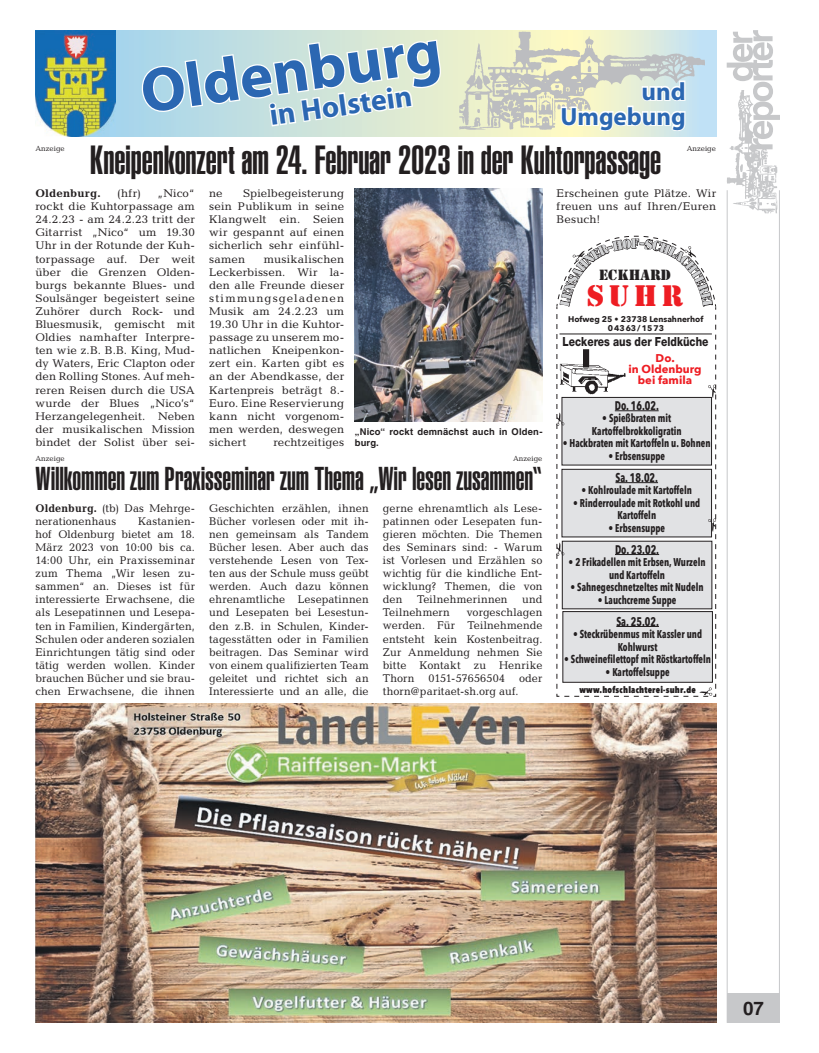
<style>
.page{position:relative;width:819px;height:1053px;background:#fff}
.page>*{position:absolute;margin:0;border:0;box-sizing:border-box;transform-origin:0 0}
.t1{font:700 62.5px "Myriad Pro";color:#2b67b2}
.t2{font:40px "Helvetica LT Std Ultra Comp";letter-spacing:-.005em;color:#231f20}
.t3{font:32.5px "Helvetica LT Std Ultra Comp";letter-spacing:-.005em;color:#231f20}
.t4{font:700 30px "Myriad Pro";color:#2b67b2}
.t5{font:27.62px "Stencil Std";color:#ee1d23}
.t6{font:700 25px/25px "Myriad Pro";color:#2b67b2;text-align:right}
.t7{font:700 18.75px "Helvetica LT Std";color:#231f20}
.t8{font:13.88px "Stencil Std";color:#231f20}
.t9{font:800 12.62px "Helvetica Neue";color:#231f20;scale:.82 1}
.t10{font:700 12.5px "Avenir Next Condensed";color:#231f20;scale:.85 1}
.t11{font:12.25px "Stencil Std";color:#d1d2d4}
.t12{font:11.25px/13.1px "Candida Std";letter-spacing:.015em;color:#231f20;text-align:justify}
.t13{font:700 11.25px/12.5px "Avenir Next Condensed";color:#231f20;text-align:center;scale:.85 1}
.t14{font:700 11.25px/11.2px "Avenir Next";color:#ee1d23;text-align:center}
.t15{font:700 11.25px "Candida Std";letter-spacing:.01em;color:#231f20}
.t16{font:700 9.38px/11.2px "Helvetica LT Std";letter-spacing:.015em;color:#231f20}
.t17{font:800 9px "Avenir Next Condensed";letter-spacing:.025em;color:#231f20}
.t18{font:700 8.25px/9.2px "Avenir Next";color:#231f20;text-align:center}
.t19{font:7.5px "Candida Std";color:#231f20}
.s1{font-weight:700}
</style>
<div class="page">
<div style="left:726px;top:993px;width:53px;height:29px;background:#c7c8ca"></div>
<hr style="left:778px;top:190px;width:1px;height:832px;background:#c7c8ca">
<hr style="left:726px;top:190px;width:1px;height:832px;background:#c7c8ca">
<img style="left:726px;top:149px;width:52px;height:65px">
<svg style="left:726px;top:30px;width:54px;height:119px"></svg>
<img style="left:35px;top:703px;width:681px;height:319px">
<svg style="left:115px;top:30px;width:601px;height:106px;background:#c3dfdf"></svg>
<img style="left:35px;top:30px;width:80px;height:106px">
<svg style="left:141px;top:38px;width:302px;height:90px"></svg>
<img style="left:459px;top:30px;width:245px;height:103px">
<svg style="left:559px;top:65px;width:128px;height:71px"></svg>
<img style="left:355px;top:189px;width:187px;height:233px">
<svg style="left:556px;top:236px;width:160px;height:461px"></svg>
<p class="t1" style="left:136px;top:57px;width:304px;rotate:-8deg">Oldenburg</p>
<p class="t4" style="left:267px;top:99px;width:145px;rotate:-8deg">in Holstein</p>
<p class="t6" style="left:560px;top:79px;width:127px">und<br>Umgebung</p>
<p class="t2" style="left:90px;top:137px;width:572px">Kneipenkonzert am 24. Februar 2023 in der Kuhtorpassage</p>
<p class="t19" style="left:35px;top:144px;width:31px">Anzeige</p>
<p class="t19" style="left:686px;top:144px;width:31px">Anzeige</p>
<p class="t12" style="left:209px;top:186px;width:136px;text-indent:34px">Spielbegeisterung sein Publikum in seine Klangwelt ein. Seien wir gespannt auf einen sicherlich sehr einfühl&shy;samen</p>
<p class="t15" style="left:35px;top:187px;width:67px">Oldenburg.</p>
<p class="t12" style="left:117px;top:187px;width:25px">(hfr)</p>
<p class="t12" style="left:35px;top:187px;width:161px;text-indent:122px">„Nico“ rockt die Kuhtorpassage am 24.2.23 - am 24.2.23 tritt der Gitarrist „Nico“ um 19.30<br>Uhr in der Rotunde der Kuh&shy;torpassage auf. Der weit über die Grenzen Olden&shy;burgs bekannte Blues- und Soulsänger begeistert seine Zuhörer durch Rock- und Bluesmusik, gemischt mit Oldies namhafter Interpre&shy;ten wie z.B. B.B. King, Mud&shy;dy Waters, Eric Clapton oder den Rolling Stones. Auf meh&shy;reren Reisen durch die USA wurde der Blues „Nico’s“ Herzangelegenheit. Neben der musikalischen Mission bindet der Solist über sei-</p>
<p class="t12" style="left:209px;top:186px;width:15px">ne</p>
<p class="t12" style="left:209px;top:252px;width:136px;text-indent:55px">musikalischen Leckerbissen. Wir la&shy;den alle Freunde dieser stimmungsgeladenen Musik am 24.2.23 um 19.30 Uhr in die Kuhtor&shy;passage zu unserem mo&shy;natlichen Kneipenkon&shy;zert ein. Karten gibt es an der Abendkasse, der Kartenpreis beträgt 8.- Euro. Eine Reservierung kann nicht vorgenom&shy;men werden, deswegen sichert</p>
<p class="t12" style="left:273px;top:435px;width:72px">rechtzeitiges</p>
<p class="t16" style="left:355px;top:425px;width:189px">„Nico“ rockt demnächst auch in Olden&shy;burg.</p>
<p class="t19" style="left:35px;top:454px;width:31px">Anzeige</p>
<p class="t19" style="left:513px;top:454px;width:31px">Anzeige</p>
<p class="t3" style="left:35px;top:460px;width:508px">Willkommen zum Praxisseminar zum Thema „Wir lesen zusammen“</p>
<p class="t12" style="left:35px;top:501px;width:161px"><span class="s1">Oldenburg.</span> (tb) Das Mehrge&shy;nerationenhaus</p>
<p class="t12" style="left:209px;top:501px;width:161px">Geschichten erzählen, ihnen Bücher vorlesen oder mit ih&shy;nen gemeinsam als Tandem Bücher lesen. Aber auch das verstehende Lesen von Tex&shy;ten aus der Schule muss geübt werden. Auch dazu können ehrenamtliche Lesepatinnen und Lesepaten bei Lesestun&shy;den z.B. in Schulen, Kinder&shy;tagesstätten oder in Familien beitragen. Das Seminar wird von einem qualifizierten Team geleitet und richtet sich an Interessierte und an alle, die</p>
<p class="t12" style="left:383px;top:501px;width:161px">gerne ehrenamtlich als Lese&shy;patinnen oder Lesepaten fun&shy;gieren möchten. Die Themen des Seminars sind: - Warum ist Vorlesen und Erzählen so wichtig für die kindliche Ent&shy;wicklung? Themen, die von den</p>
<p class="t12" style="left:35px;top:514px;width:161px;text-indent:103px">Kastanien&shy;hof Oldenburg bietet am 18.<br>März 2023 von 10:00 bis ca.<br>14:00 Uhr, ein Praxisseminar zum Thema „Wir lesen zu&shy;sammen“ an. Dieses ist für interessierte Erwachsene, die als Lesepatinnen und Lesepa&shy;ten in Familien, Kindergärten, Schulen oder anderen sozialen Einrichtungen tätig sind oder tätig werden wollen. Kinder brauchen Bücher und sie brau&shy;chen Erwachsene, die ihnen</p>
<p class="t12" style="left:417px;top:593px;width:92px">Teilnehmerinnen</p>
<p class="t12" style="left:522px;top:593px;width:22px">und</p>
<p class="t12" style="left:383px;top:606px;width:69px">Teilnehmern</p>
<p class="t12" style="left:383px;top:606px;width:161px;text-indent:84px">vorgeschlagen werden. Für Teilnehmende entsteht kein Kostenbeitrag.<br>Zur Anmeldung nehmen Sie bitte Kontakt zu Henrike Thorn 0151-57656504 oder thorn@paritaet-sh.org auf.</p>
<p class="t12" style="left:556px;top:187px;width:161px">Erscheinen gute Plätze. Wir freuen uns auf Ihren/Euren Besuch!</p>
<p class="t11" style="left:631px;top:236px;width:9px">F</p>
<p class="t8" style="left:599px;top:265px;width:73px">ECKHARD</p>
<p class="t5" style="left:587px;top:278px;width:98px">SUHR</p>
<p class="t18" style="left:568px;top:314px;width:137px">Hofweg 25 • 23738 Lensahnerhof<br>04363/1573</p>
<p class="t9" style="left:562px;top:334px;width:179px">Leckeres aus der Feldküche</p>
<p class="t14" style="left:628px;top:352px;width:75px">Do.<br>in Oldenburg bei famila</p>
<p class="t10" style="left:614px;top:398px;width:53px">Do. 16.02.</p>
<p class="t13" style="left:592px;top:412px;width:107px">• Spießbraten mit<br>Kartoffelbrokkoligratin</p>
<p class="t13" style="left:563px;top:437px;width:175px">• Hackbraten mit Kartoffeln u. Bohnen</p>
<p class="t13" style="left:608px;top:449px;width:68px">• Erbsensuppe</p>
<p class="t10" style="left:615px;top:469px;width:52px">Sa. 18.02.</p>
<p class="t13" style="left:581px;top:484px;width:131px">• Kohlroulade mit Kartoffeln</p>
<p class="t13" style="left:573px;top:496px;width:151px">• Rinderroulade mit Rotkohl und<br>Kartoffeln</p>
<p class="t13" style="left:608px;top:521px;width:68px">• Erbsensuppe</p>
<p class="t10" style="left:615px;top:541px;width:53px">Do. 23.02.</p>
<p class="t13" style="left:568px;top:556px;width:162px">• 2 Frikadellen mit Erbsen, Wurzeln und Kartoffeln</p>
<p class="t13" style="left:570px;top:581px;width:158px">• Sahnegeschnetzeltes mit Nudeln</p>
<p class="t13" style="left:598px;top:593px;width:94px">• Lauchcreme Suppe</p>
<p class="t10" style="left:616px;top:613px;width:52px">Sa. 25.02.</p>
<p class="t13" style="left:573px;top:627px;width:153px">• Steckrübenmus mit Kassler und<br>Kohlwurst</p>
<p class="t13" style="left:564px;top:652px;width:174px">• Schweinefilettopf mit Röstkartoffeln</p>
<p class="t13" style="left:605px;top:665px;width:77px">• Kartoffelsuppe</p>
<p class="t17" style="left:579px;top:684px;width:118px">www.hofschlachterei-suhr.de</p>
<p class="t7" style="left:743px;top:996px;width:22px">07</p>
</div>
